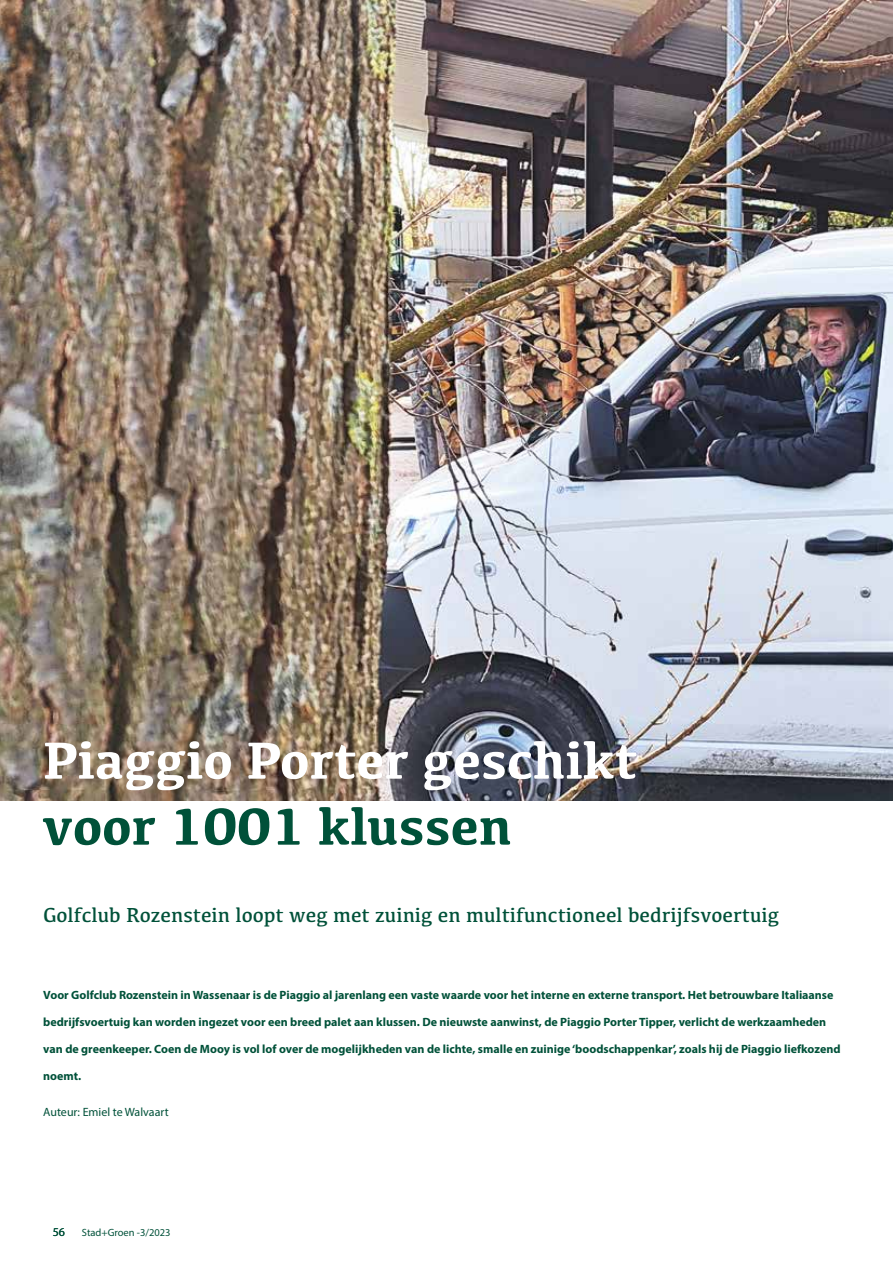
<style>
.page{position:relative;width:893px;height:1263px;background:#fff}
.page>*{position:absolute;margin:0;border:0;box-sizing:border-box;transform-origin:0 0}
.t1{font:700 54px "Kefa";color:#fff}
.t2{font:700 54px "Kefa";color:#005139}
.t3{font:21px "Kefa";color:#005139}
.t4{font:700 12px "Myriad Pro";color:#005139}
.t5{font:12px "Myriad Pro";color:#005139}
.t6{font:10.5px "Myriad Pro";color:#005139}
</style>
<div class="page">
<img style="left:0;top:0;width:893px;height:800px">
<h1 class="t1" style="left:43px;top:724px;width:596px">Piaggio Porter geschikt</h1>
<h1 class="t2" style="left:43px;top:790px;width:471px">voor 1001 klussen</h1>
<h2 class="t3" style="left:43px;top:901px;width:737px">Golfclub Rozenstein loopt weg met zuinig en multifunctioneel bedrijfsvoertuig</h2>
<p class="t4" style="left:43px;top:987px;width:792px">Voor Golfclub Rozenstein in Wassenaar is de Piaggio al jarenlang een vaste waarde voor het interne en externe transport. Het betrouwbare Italiaanse</p>
<p class="t4" style="left:43px;top:1014px;width:784px">bedrijfsvoertuig kan worden ingezet voor een breed palet aan klussen. De nieuwste aanwinst, de Piaggio Porter Tipper, verlicht de werkzaamheden</p>
<p class="t4" style="left:43px;top:1041px;width:799px">van de greenkeeper. Coen de Mooy is vol lof over de mogelijkheden van de lichte, smalle en zuinige ‘boodschappenkar’, zoals hij de Piaggio liefkozend</p>
<p class="t4" style="left:43px;top:1068px;width:40px">noemt.</p>
<p class="t5" style="left:43px;top:1105px;width:127px">Auteur: Emiel te Walvaart</p>
<p class="t5" style="left:53px;top:1224px;width:14px">56</p>
<p class="t6" style="left:82px;top:1226px;width:90px">Stad+Groen -3/2023</p>
</div>
